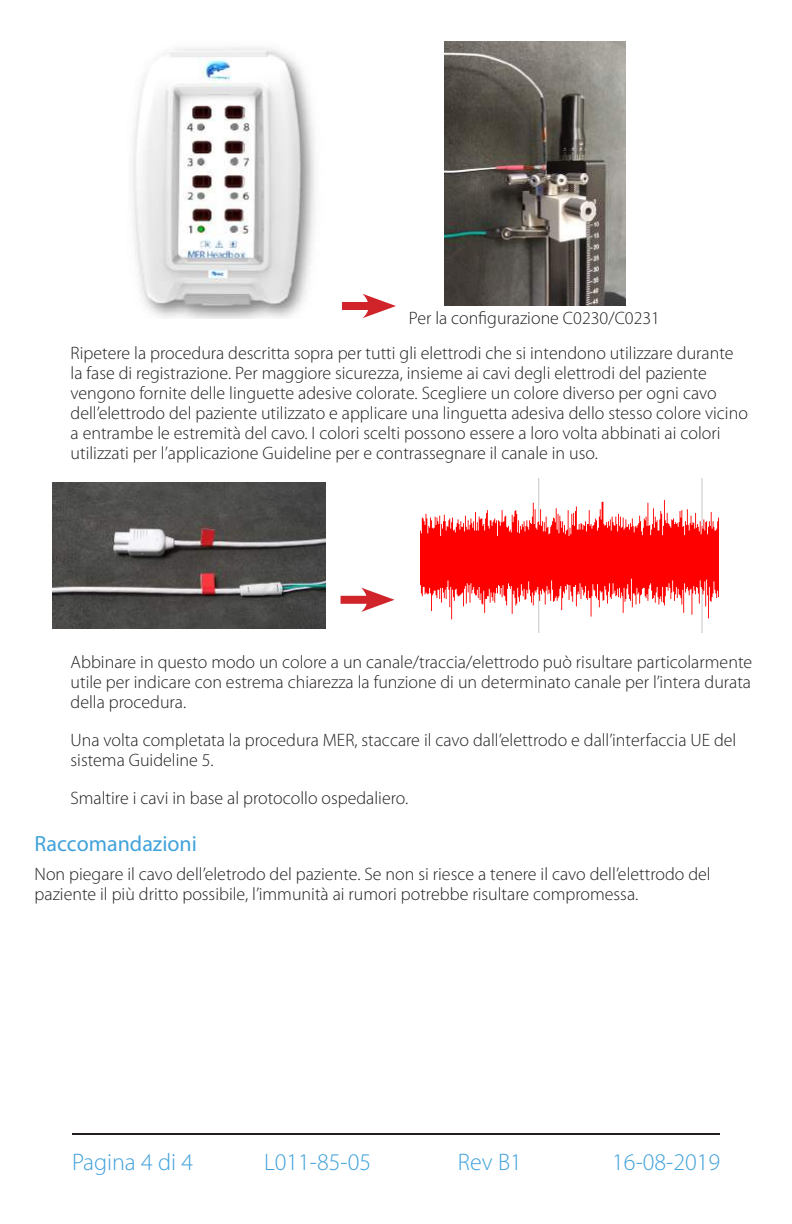
<style>
.page{position:relative;width:792px;height:1224px;background:#fff}
.page>*{position:absolute;margin:0;border:0;box-sizing:border-box;transform-origin:0 0}
.t1{font:300 24px "Myriad Pro";color:#41a2da}
.t2{font:22px "Myriad Pro";color:#41a2da}
.t3{font:300 18px/20px "Myriad Pro";color:#231f20}
</style>
<div class="page">
<hr style="left:72px;top:1133px;width:648px;height:2px;background:#231f20">
<img style="left:445px;top:42px;width:181px;height:264px">
<div style="left:342px;top:302px;width:34px;height:8px;background:#d1232a"></div>
<svg style="left:362px;top:294px;width:34px;height:24px"></svg>
<img style="left:52px;top:483px;width:273px;height:146px">
<img style="left:420px;top:478px;width:299px;height:155px">
<div style="left:341px;top:596px;width:34px;height:8px;background:#d1232a"></div>
<svg style="left:361px;top:588px;width:34px;height:24px"></svg>
<img style="left:133px;top:47px;width:182px;height:271px">
<p class="t3" style="left:409px;top:308px;width:253px">Per la configurazione C0230/C0231</p>
<p class="t3" style="left:71px;top:343px;width:679px">Ripetere la procedura descritta sopra per tutti gli elettrodi che si intendono utilizzare durante la fase di registrazione. Per maggiore sicurezza, insieme ai cavi degli elettrodi del paziente vengono fornite delle linguette adesive colorate. Scegliere un colore diverso per ogni cavo dell’elettrodo del paziente utilizzato e applicare una linguetta adesiva dello stesso colore vicino a entrambe le estremità del cavo. I colori scelti possono essere a loro volta abbinati ai colori utilizzati per l’applicazione Guideline per e contrassegnare il canale in uso.</p>
<p class="t3" style="left:71px;top:652px;width:683px;text-align:justify">Abbinare in questo modo un colore a un canale/traccia/elettrodo può risultare particolarmente utile per indicare con estrema chiarezza la funzione di un determinato canale per l’intera durata della procedura.</p>
<p class="t3" style="left:71px;top:730px;width:667px">Una volta completata la procedura MER, staccare il cavo dall’elettrodo e dall’interfaccia UE del sistema Guideline 5.</p>
<p class="t3" style="left:71px;top:788px;width:339px">Smaltire i cavi in base al protocollo ospedaliero.</p>
<p class="t2" style="left:35px;top:830px;width:164px">Raccomandazioni</p>
<p class="t3" style="left:35px;top:864px;width:678px">Non piegare il cavo dell’eletrodo del paziente. Se non si riesce a tenere il cavo dell’elettrodo del paziente il più dritto possibile, l’immunità ai rumori potrebbe risultare compromessa.</p>
<h1 class="t1" style="left:72px;top:1149px;width:123px">Pagina 4 di 4</h1>
<h1 class="t1" style="left:264px;top:1149px;width:109px">L011-85-05</h1>
<h1 class="t1" style="left:458px;top:1149px;width:65px">Rev B1</h1>
<h1 class="t1" style="left:612px;top:1149px;width:109px">16-08-2019</h1>
</div>
